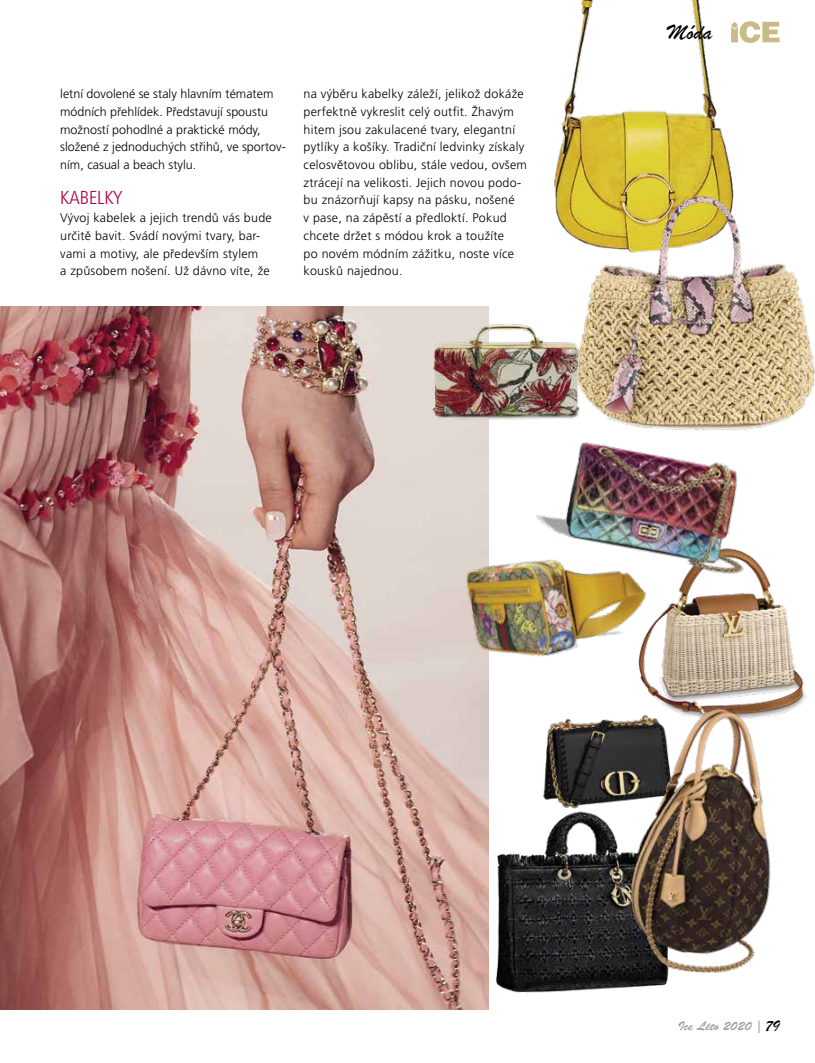
<style>
.page{position:relative;width:815px;height:1063px;background:#fff}
.page>*{position:absolute;margin:0;border:0;box-sizing:border-box;transform-origin:0 0}
.t1{font:22.5px "Brush Script";color:#000}
.t2{font:300 condensed 18.75px "Frutiger Neue LTW1 G";color:#ac0042}
.t3{font:300 12.5px/17.8px "Frutiger CE";letter-spacing:.02em;color:#000}
.t4{font:300 12.5px/17.8px "Frutiger CE";color:#000}
.t5{font:12.5px "Brush Script Std";color:#9f9d9d}
.s1{font-family:"Brush Script";font-size:16.25px;color:#000}
</style>
<div class="page">
<svg style="left:741px;top:21px;width:39px;height:22px"></svg>
<img style="left:543px;top:718px;width:45px;height:84px">
<img style="left:664px;top:605px;width:140px;height:81px">
<img style="left:536px;top:442px;width:245px;height:197px">
<img style="left:554px;top:0;width:187px;height:234px">
<img style="left:569px;top:181px;width:246px;height:250px">
<img style="left:0;top:306px;width:489px;height:704px">
<img style="left:427px;top:318px;width:161px;height:107px">
<img style="left:436px;top:521px;width:228px;height:165px">
<img style="left:496px;top:802px;width:92px;height:191px">
<img style="left:588px;top:686px;width:218px;height:304px">
<p class="t4" style="left:60px;top:85px;width:227px">letní dovolené se staly hlavním tématem módních přehlídek. Představují spoustu možností pohodlné a praktické módy, složené z jednoduchých střihů, ve sportov&shy;ním, casual a beach stylu.</p>
<h2 class="t2" style="left:60px;top:184px;width:64px">KABELKY</h2>
<p class="t3" style="left:60px;top:209px;width:213px">Vývoj kabelek a jejich trendů vás bude určitě bavit. Svádí novými tvary, bar&shy;vami a motivy, ale především stylem<br>a způsobem nošení. Už dávno víte, že</p>
<p class="t3" style="left:304px;top:85px;width:225px">na výběru kabelky záleží, jelikož dokáže perfektně vykreslit celý outfit. Žhavým hitem jsou zakulacené tvary, elegantní pytlíky a košíky. Tradiční ledvinky získaly celosvětovou oblibu, stále vedou, ovšem ztrácejí na velikosti. Jejich novou podo&shy;bu znázorňují kapsy na pásku, nošené<br>v pase, na zápěstí a předloktí. Pokud chcete držet s módou krok a toužíte<br>po novém módním zážitku, noste více kousků najednou.</p>
<h1 class="t1" style="left:668px;top:17px;width:46px">Móda</h1>
<p class="t5" style="left:678px;top:1019px;width:103px">Ice Léto 2020 | <span class="s1">79</span></p>
</div>
